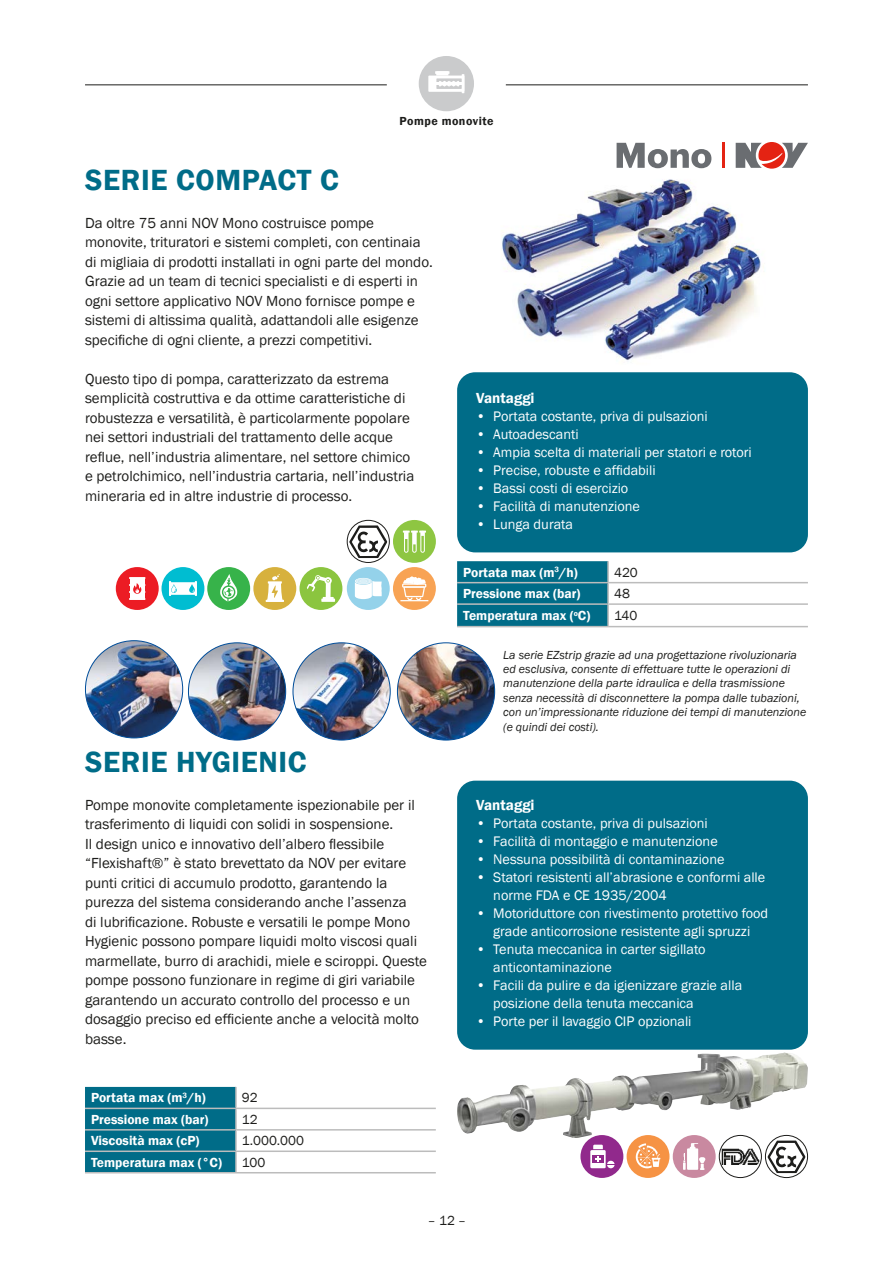
<style>
.page{position:relative;width:893px;height:1263px;background:#fff}
.page>*{position:absolute;margin:0;border:0;box-sizing:border-box;transform-origin:0 0}
.t1{font:600 30px "Franklin Gothic";letter-spacing:.02em;color:#006c88}
.t2{font:15px/19.5px "Franklin Gothic";color:#1d1d1b}
.t3{font:600 15px "Franklin Gothic";color:#fff}
.t4{font:14.25px/18px "Franklin Gothic";color:#fff}
.t5{font:600 13.5px "Franklin Gothic";color:#fff}
.t6{font:13.5px "Franklin Gothic";color:#1d1d1b}
.t7{font:italic 12px/14.4px "Franklin Gothic";color:#1d1d1b}
.t8{font:600 12px "Franklin Gothic";letter-spacing:.04em;color:#1d1d1b}
</style>
<div class="page">
<hr style="left:85px;top:85px;width:302px;height:1px;background:#1d1d1b">
<hr style="left:506px;top:85px;width:302px;height:1px;background:#1d1d1b">
<div style="left:419px;top:56px;width:55px;height:55px;background:#cacbcc;border-radius:28px"></div>
<svg style="left:428px;top:71px;width:36px;height:22px"></svg>
<div style="left:85px;top:1087px;width:150px;height:85px;background:#006c88"></div>
<hr style="left:235px;top:1087px;width:2px;height:20px;background:#bcbcbc">
<hr style="left:85px;top:1107px;width:151px;height:2px;background:#bcbcbc">
<hr style="left:236px;top:1107px;width:200px;height:2px;background:#bcbcbc">
<hr style="left:235px;top:1109px;width:2px;height:20px;background:#bcbcbc">
<hr style="left:85px;top:1129px;width:151px;height:1px;background:#bcbcbc">
<hr style="left:236px;top:1129px;width:200px;height:1px;background:#bcbcbc">
<hr style="left:235px;top:1130px;width:2px;height:20px;background:#bcbcbc">
<hr style="left:85px;top:1150px;width:151px;height:2px;background:#bcbcbc">
<hr style="left:236px;top:1150px;width:200px;height:2px;background:#bcbcbc">
<hr style="left:235px;top:1152px;width:2px;height:20px;background:#bcbcbc">
<hr style="left:85px;top:1172px;width:151px;height:1px;background:#bcbcbc">
<hr style="left:236px;top:1172px;width:200px;height:1px;background:#bcbcbc">
<img style="left:501px;top:179px;width:263px;height:182px">
<img style="left:85px;top:641px;width:98px;height:97px;border-radius:49px">
<img style="left:188px;top:643px;width:98px;height:97px;border-radius:49px">
<img style="left:293px;top:643px;width:97px;height:97px;border-radius:49px">
<img style="left:397px;top:643px;width:98px;height:97px;border-radius:49px">
<svg style="left:457px;top:561px;width:150px;height:65px;background:#036d89"></svg>
<hr style="left:607px;top:561px;width:2px;height:21px;background:#bcbcbc">
<hr style="left:457px;top:582px;width:151px;height:1px;background:#bcbcbc">
<hr style="left:608px;top:582px;width:200px;height:1px;background:#bcbcbc">
<hr style="left:607px;top:583px;width:2px;height:20px;background:#bcbcbc">
<hr style="left:457px;top:603px;width:151px;height:2px;background:#bcbcbc">
<hr style="left:608px;top:603px;width:200px;height:2px;background:#bcbcbc">
<hr style="left:607px;top:605px;width:2px;height:21px;background:#bcbcbc">
<hr style="left:457px;top:626px;width:151px;height:1px;background:#bcbcbc">
<hr style="left:608px;top:626px;width:200px;height:1px;background:#bcbcbc">
<div style="left:457px;top:372px;width:351px;height:180px;background:#006c88;border-radius:18px"></div>
<div style="left:457px;top:781px;width:351px;height:269px;background:#006c88;border-radius:18px"></div>
<hr style="left:722px;top:143px;width:2px;height:25px;background:#e42313">
<svg style="left:736px;top:142px;width:72px;height:27px"></svg>
<svg style="left:617px;top:143px;width:94px;height:25px"></svg>
<div style="left:393px;top:520px;width:43px;height:43px;background:#8ec642;border-radius:21px"></div>
<hr style="left:404px;top:531px;width:4px;height:22px;background:#d8ebbe;border-radius:2px">
<svg style="left:403px;top:531px;width:23px;height:21px"></svg>
<div style="left:116px;top:567px;width:43px;height:43px;background:#ec1c24;border-radius:21px"></div>
<svg style="left:129px;top:577px;width:16px;height:23px"></svg>
<div style="left:162px;top:567px;width:42px;height:43px;background:#00bdd1;border-radius:21px"></div>
<svg style="left:169px;top:581px;width:28px;height:15px"></svg>
<div style="left:207px;top:567px;width:43px;height:43px;background:#37b34a;border-radius:50%"></div>
<svg style="left:220px;top:574px;width:17px;height:28px"></svg>
<div style="left:253px;top:567px;width:43px;height:43px;background:#d7b13d;border-radius:21px"></div>
<svg style="left:266px;top:574px;width:18px;height:28px"></svg>
<div style="left:300px;top:567px;width:42px;height:43px;background:#8bc53f;border-radius:21px"></div>
<svg style="left:307px;top:575px;width:27px;height:23px"></svg>
<svg style="left:321px;top:598px;width:14px;height:4px"></svg>
<div style="left:347px;top:567px;width:43px;height:43px;background:#94d2ea;border-radius:50%"></div>
<div style="left:355px;top:578px;width:17px;height:6px;background:#ddf0f8;border-radius:50%"></div>
<svg style="left:355px;top:579px;width:27px;height:20px"></svg>
<div style="left:393px;top:567px;width:43px;height:43px;background:#f8a354;border-radius:21px"></div>
<svg style="left:400px;top:576px;width:28px;height:25px"></svg>
<div style="left:580px;top:1135px;width:43px;height:43px;background:#91298c;border-radius:21px"></div>
<div style="left:590px;top:1150px;width:16px;height:18px;background:#fff"></div>
<svg style="left:593px;top:1145px;width:10px;height:4px"></svg>
<div style="left:592px;top:1155px;width:12px;height:8px;background:#91298c"></div>
<svg style="left:595px;top:1156px;width:6px;height:6px"></svg>
<svg style="left:607px;top:1161px;width:8px;height:7px"></svg>
<div style="left:627px;top:1135px;width:42px;height:43px;background:#f69344;border-radius:21px"></div>
<svg style="left:636px;top:1143px;width:24px;height:25px"></svg>
<div style="left:673px;top:1135px;width:43px;height:43px;background:#c989a0;border-radius:21px"></div>
<svg style="left:683px;top:1143px;width:23px;height:27px"></svg>
<img style="left:457px;top:1053px;width:326px;height:85px">
<svg style="left:347px;top:520px;width:42px;height:42px"></svg>
<svg style="left:349px;top:525px;width:38px;height:33px"></svg>
<div style="left:347px;top:520px;width:43px;height:43px;border:1px solid #1d1d1b;border-radius:50%"></div>
<svg style="left:719px;top:1135px;width:42px;height:42px"></svg>
<img style="left:721px;top:1149px;width:38px;height:15px">
<div style="left:719px;top:1135px;width:43px;height:43px;border:1px solid #1d1d1b;border-radius:50%"></div>
<svg style="left:765px;top:1135px;width:42px;height:42px"></svg>
<svg style="left:767px;top:1140px;width:39px;height:33px"></svg>
<div style="left:765px;top:1135px;width:43px;height:43px;border:1px solid #1d1d1b;border-radius:50%"></div>
<p class="t8" style="left:399px;top:114px;width:95px">Pompe monovite</p>
<h1 class="t1" style="left:85px;top:162px;width:255px">SERIE COMPACT C</h1>
<p class="t2" style="left:85px;top:213px;width:349px">Da oltre 75 anni NOV Mono costruisce pompe monovite, trituratori e sistemi completi, con centinaia di migliaia di prodotti installati in ogni parte del mondo.<br>Grazie ad un team di tecnici specialisti e di esperti in ogni settore applicativo NOV Mono fornisce pompe e sistemi di altissima qualità, adattandoli alle esigenze specifiche di ogni cliente, a prezzi competitivi.</p>
<p class="t2" style="left:85px;top:369px;width:331px">Questo tipo di pompa, caratterizzato da estrema semplicità costruttiva e da ottime caratteristiche di robustezza e versatilità, è particolarmente popolare nei settori industriali del trattamento delle acque reflue, nell’industria alimentare, nel settore chimico e petrolchimico, nell’industria cartaria, nell’industria mineraria ed in altre industrie di processo.</p>
<h1 class="t1" style="left:85px;top:744px;width:223px">SERIE HYGIENIC</h1>
<p class="t2" style="left:85px;top:795px;width:343px">Pompe monovite completamente ispezionabile per il trasferimento di liquidi con solidi in sospensione.<br>Il design unico e innovativo dell’albero flessibile “Flexishaft®” è stato brevettato da NOV per evitare punti critici di accumulo prodotto, garantendo la purezza del sistema considerando anche l’assenza<br>di lubrificazione. Robuste e versatili le pompe Mono Hygienic possono pompare liquidi molto viscosi quali marmellate, burro di arachidi, miele e sciroppi. Queste pompe possono funzionare in regime di giri variabile garantendo un accurato controllo del processo e un dosaggio preciso ed efficiente anche a velocità molto basse.</p>
<p class="t5" style="left:91px;top:1089px;width:116px">Portata max (m<sup>3</sup>/h)</p>
<p class="t6" style="left:242px;top:1089px;width:17px">92</p>
<p class="t5" style="left:91px;top:1111px;width:119px">Pressione max (bar)</p>
<p class="t6" style="left:242px;top:1111px;width:17px">12</p>
<p class="t5" style="left:91px;top:1132px;width:110px">Viscosità max (cP)</p>
<p class="t6" style="left:242px;top:1132px;width:64px">1.000.000</p>
<p class="t5" style="left:91px;top:1154px;width:132px">Temperatura max (°C)</p>
<p class="t6" style="left:242px;top:1154px;width:25px">100</p>
<p class="t3" style="left:476px;top:389px;width:60px">Vantaggi</p>
<p class="t4" style="left:476px;top:408px;width:233px">• Portata costante, priva di pulsazioni</p>
<p class="t4" style="left:476px;top:426px;width:104px">• Autoadescanti</p>
<p class="t4" style="left:476px;top:444px;width:277px">• Ampia scelta di materiali per statori e rotori</p>
<p class="t4" style="left:476px;top:462px;width:181px">• Precise, robuste e affidabili</p>
<p class="t4" style="left:476px;top:480px;width:154px">• Bassi costi di esercizio</p>
<p class="t4" style="left:476px;top:498px;width:165px">• Facilità di manutenzione</p>
<p class="t4" style="left:476px;top:516px;width:98px">• Lunga durata</p>
<p class="t5" style="left:463px;top:564px;width:116px">Portata max (m<sup>3</sup>/h)</p>
<p class="t6" style="left:614px;top:564px;width:25px">420</p>
<p class="t5" style="left:463px;top:585px;width:119px">Pressione max (bar)</p>
<p class="t6" style="left:614px;top:585px;width:17px">48</p>
<p class="t5" style="left:463px;top:607px;width:129px">Temperatura max (<sup>o</sup>C)</p>
<p class="t6" style="left:614px;top:607px;width:25px">140</p>
<p class="t7" style="left:503px;top:648px;width:305px">La serie EZstrip grazie ad una progettazione rivoluzionaria ed esclusiva, consente di effettuare tutte le operazioni di manutenzione della parte idraulica e della trasmissione senza necessità di disconnettere la pompa dalle tubazioni, con un’impressionante riduzione dei tempi di manutenzione (e quindi dei costi).</p>
<p class="t3" style="left:476px;top:796px;width:60px">Vantaggi</p>
<p class="t4" style="left:476px;top:815px;width:233px">• Portata costante, priva di pulsazioni</p>
<p class="t4" style="left:476px;top:833px;width:243px">• Facilità di montaggio e manutenzione</p>
<p class="t4" style="left:476px;top:851px;width:250px">• Nessuna possibilità di contaminazione</p>
<p class="t4" style="left:493px;top:869px;width:274px;text-indent:-17px">• Statori resistenti all’abrasione e conformi alle norme FDA e CE 1935/2004</p>
<p class="t4" style="left:476px;top:905px;width:293px;text-align:center">• Motoriduttore con rivestimento protettivo food grade anticorrosione resistente agli spruzzi</p>
<p class="t4" style="left:493px;top:941px;width:214px;text-indent:-17px">• Tenuta meccanica in carter sigillato anticontaminazione</p>
<p class="t4" style="left:493px;top:977px;width:250px;text-indent:-17px">• Facili da pulire e da igienizzare grazie alla posizione della tenuta meccanica</p>
<p class="t4" style="left:476px;top:1013px;width:217px">• Porte per il lavaggio CIP opzionali</p>
<p class="t6" style="left:428px;top:1212px;width:40px">– 12 –</p>
</div>
